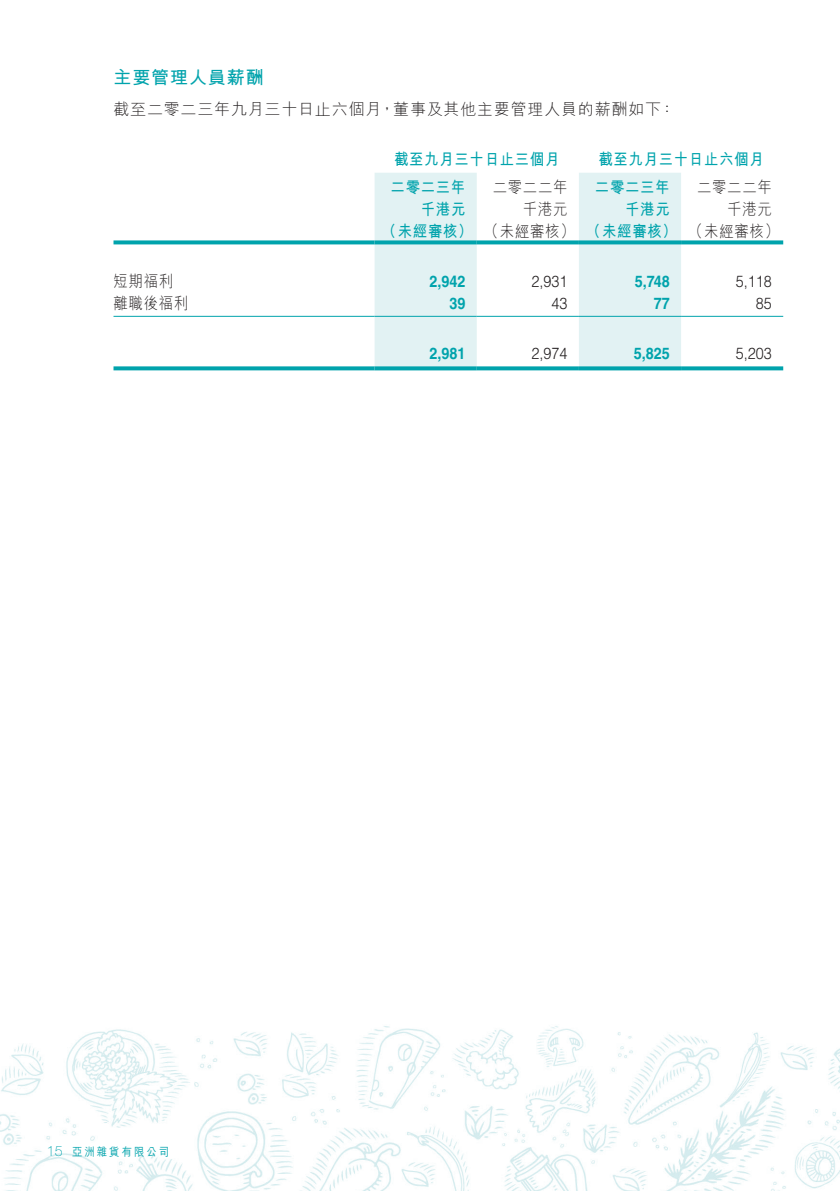
<style>
.page{position:relative;width:840px;height:1191px;background:#fff}
.page>*{position:absolute;margin:0;border:0;box-sizing:border-box;transform-origin:0 0}
.t1{font:700 18px "M Hei HK";letter-spacing:.05em;color:#00a3ac}
.t2{font:700 16px/22px "M Hei HK";letter-spacing:.05em;color:#00a3ac;scale:.9 1}
.t3{font:300 16px "M Hei HK";letter-spacing:.05em;color:#231f20}
.t4{font:300 16px "M Hei HK";letter-spacing:.05em;color:#231f20;scale:.9 1}
.t5{font:300 16px "Helvetica LT Std";color:#231f20;scale:.9 1}
.t6{font:700 16px "Helvetica LT Std";color:#00a3ac;scale:.9 1}
.t7{font:100 14.4px "Helvetica Neue LT Std";color:#00a3ac}
.t8{font:500 11.4px "M Hei HK";letter-spacing:.2em;color:#00a3ac;scale:.9 1}
.s1{font-weight:300;color:#231f20}
</style>
<div class="page">
<img style="left:0;top:173px;width:839px;height:1018px">
<svg style="left:374px;top:173px;width:306px;height:193px;fill:#e2f2f3"></svg>
<svg style="left:113px;top:240px;width:261px;height:4px"></svg>
<svg style="left:374px;top:240px;width:102px;height:4px"></svg>
<svg style="left:476px;top:240px;width:102px;height:4px"></svg>
<svg style="left:578px;top:240px;width:102px;height:4px"></svg>
<svg style="left:680px;top:240px;width:102px;height:4px"></svg>
<hr style="left:113px;top:316px;width:261px;height:1px;background:#00a3ac">
<hr style="left:374px;top:316px;width:102px;height:1px;background:#00a3ac">
<hr style="left:476px;top:316px;width:102px;height:1px;background:#00a3ac">
<hr style="left:578px;top:316px;width:102px;height:1px;background:#00a3ac">
<hr style="left:680px;top:316px;width:102px;height:1px;background:#00a3ac">
<svg style="left:113px;top:366px;width:261px;height:4px"></svg>
<svg style="left:374px;top:366px;width:102px;height:4px"></svg>
<svg style="left:476px;top:366px;width:102px;height:4px"></svg>
<svg style="left:578px;top:366px;width:102px;height:4px"></svg>
<svg style="left:680px;top:366px;width:102px;height:4px"></svg>
<p class="t1" style="left:113px;top:64px;width:152px">主要管理人員薪酬</p>
<p class="t3" style="left:113px;top:101px;width:562px">截至二零二三年九月三十日止六個月，董事及其他主要管理人員的薪酬如下：</p>
<p class="t2" style="left:598px;top:147px;width:185px">截至九月三十日止六個月</p>
<p class="t2" style="left:394px;top:147px;width:185px">截至九月三十日止三個月</p>
<p class="t4" style="left:113px;top:273px;width:68px">短期福利</p>
<p class="t4" style="left:113px;top:295px;width:85px">離職後福利</p>
<p class="t2" style="left:390px;top:174px;width:85px">二零二三年</p>
<p class="t4" style="left:492px;top:179px;width:85px">二零二二年</p>
<p class="t2" style="left:594px;top:174px;width:85px">二零二三年</p>
<p class="t4" style="left:696px;top:179px;width:85px">二零二二年</p>
<p class="t4" style="left:522px;top:201px;width:51px">千港元</p>
<p class="t4" style="left:726px;top:201px;width:51px">千港元</p>
<p class="t2" style="left:382px;top:196px;width:442px;text-indent:39px">千港元<br>（未經審核） <span class="s1">（未經審核）</span> （未經審核） <span class="s1">（未經審核(</span></p>
<p class="t5" style="left:735px;top:271px;width:41px">5,118</p>
<p class="t2" style="left:624px;top:196px;width:51px">千港元</p>
<p class="t6" style="left:429px;top:272px;width:41px">2,942</p>
<p class="t6" style="left:634px;top:272px;width:40px">5,748</p>
<p class="t5" style="left:531px;top:271px;width:41px">2,931</p>
<p class="t6" style="left:449px;top:294px;width:19px">39</p>
<p class="t6" style="left:429px;top:344px;width:41px">2,981</p>
<p class="t5" style="left:551px;top:293px;width:19px">43</p>
<p class="t5" style="left:531px;top:344px;width:41px">2,974</p>
<p class="t6" style="left:653px;top:294px;width:19px">77</p>
<p class="t6" style="left:633px;top:344px;width:41px">5,825</p>
<p class="t5" style="left:755px;top:293px;width:19px">85</p>
<p class="t5" style="left:735px;top:344px;width:41px">5,203</p>
<p class="t7" style="left:47px;top:1142px;width:17px">15</p>
<p class="t8" style="left:72px;top:1143px;width:109px">亞洲雜貨有限公司</p>
</div>
